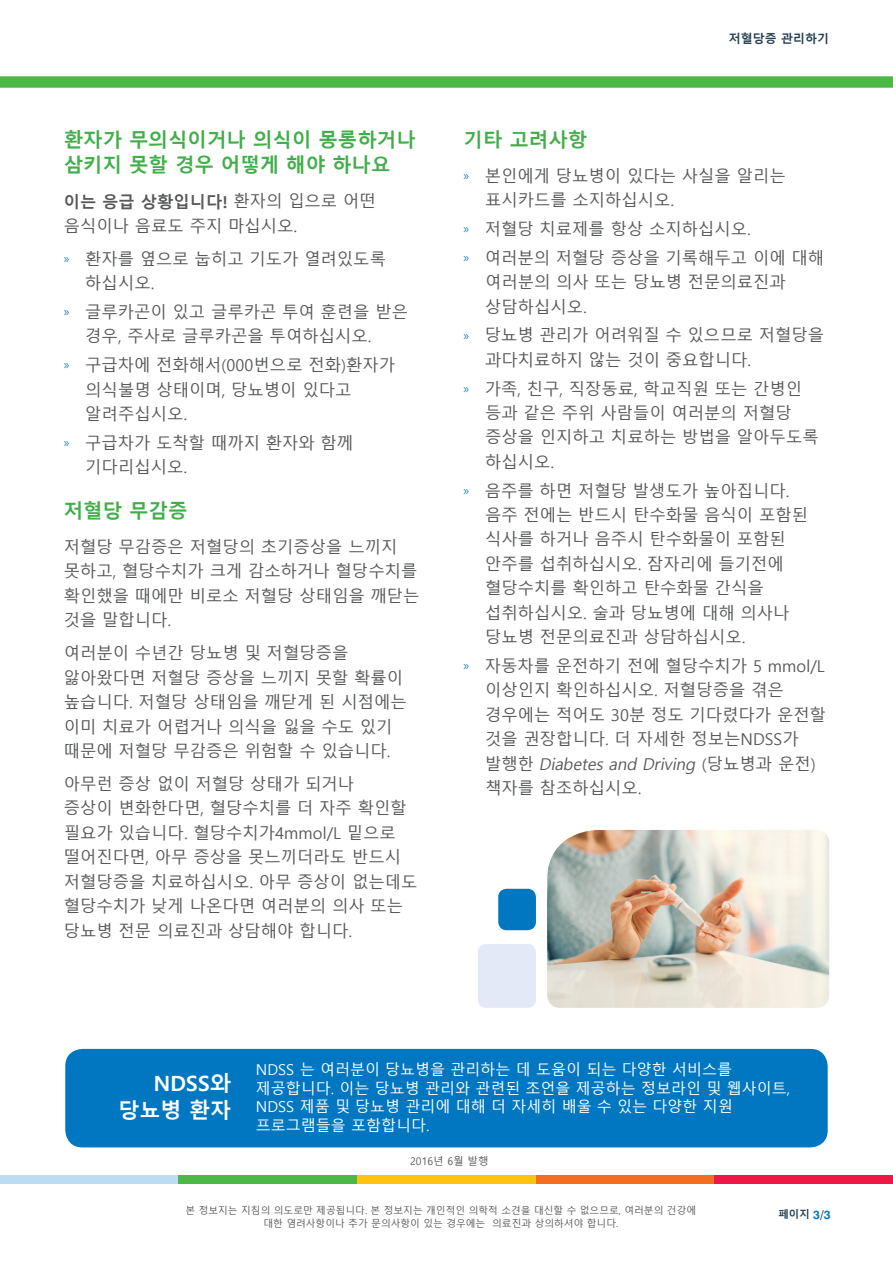
<style>
.page{position:relative;width:893px;height:1263px;background:#fff}
.page>*{position:absolute;margin:0;border:0;box-sizing:border-box;transform-origin:0 0}
.t1{font:700 21px/27px "Malgun Gothic";color:#fff;text-align:right}
.t2{font:700 19.5px/25.5px "Malgun Gothic";color:#40ae49}
.t3{font:16.35px/24.5px "Malgun Gothic";color:#57585a}
.t4{font:15px/18.8px "Malgun Gothic";color:#fff}
.t5{font:700 12px "Malgun Gothic";color:#233d50}
.t6{font:10.5px "Malgun Gothic";color:#57585a}
.t7{font:700 10.5px "Malgun Gothic";color:#233d50}
.t8{font:9.75px/12.8px "Malgun Gothic";color:#57585a;text-align:center}
.s1{font-weight:700}
.s2{font-family:"Myriad Pro";font-size:13.5px;color:#2287c8}
.s3{font-style:italic}
.s4{font-family:"Swiss 721 BT";font-size:12px;color:#0077c0}
.s5{font-family:"Swiss 721 BT";font-size:12px}
</style>
<div class="page">
<div style="left:357px;top:1176px;width:179px;height:8px;background:#fec210"></div>
<div style="left:0;top:1176px;width:179px;height:8px;background:#bcdcf3"></div>
<div style="left:179px;top:1176px;width:178px;height:8px;background:#4cb848"></div>
<div style="left:536px;top:1176px;width:178px;height:8px;background:#f36e21"></div>
<div style="left:714px;top:1176px;width:179px;height:8px;background:#ed1845"></div>
<div style="left:65px;top:1048px;width:763px;height:100px;background:#0077c0;border-radius:18px"></div>
<div style="left:64px;top:1047px;width:765px;height:102px;border:2px solid #fff;border-radius:18px"></div>
<div style="left:0;top:77px;width:893px;height:10px;background:#4cb848"></div>
<img style="left:547px;top:830px;width:282px;height:178px">
<div style="left:498px;top:889px;width:38px;height:41px;background:#0077c0;border-radius:9px"></div>
<div style="left:478px;top:944px;width:58px;height:64px;background:#e1eaf6;border-radius:9px"></div>
<p class="t2" style="left:64px;top:127px;width:354px">환자가 무의식이거나 의식이 몽롱하거나 삼키지 못할 경우 어떻게 해야 하나요</p>
<p class="t3" style="left:64px;top:190px;width:313px"><span class="s1">이는 응급 상황입니다!</span> 환자의 입으로 어떤 음식이나 음료도 주지 마십시오.</p>
<p class="t3" style="left:85px;top:247px;width:302px;text-indent:-22px"><span class="s2">»</span> 환자를 옆으로 눕히고 기도가 열려있도록 하십시오.</p>
<p class="t3" style="left:85px;top:300px;width:324px;text-indent:-22px"><span class="s2">»</span> 글루카곤이 있고 글루카곤 투여 훈련을 받은 경우, 주사로 글루카곤을 투여하십시오.</p>
<p class="t3" style="left:85px;top:353px;width:311px;text-indent:-22px"><span class="s2">»</span> 구급차에 전화해서(000번으로 전화)환자가 의식불명 상태이며, 당뇨병이 있다고 알려주십시오.</p>
<p class="t3" style="left:85px;top:431px;width:269px;text-indent:-22px"><span class="s2">»</span> 구급차가 도착할 때까지 환자와 함께 기다리십시오.</p>
<p class="t2" style="left:64px;top:498px;width:125px">저혈당 무감증</p>
<p class="t3" style="left:64px;top:535px;width:357px">저혈당 무감증은 저혈당의 초기증상을 느끼지 못하고, 혈당수치가 크게 감소하거나 혈당수치를 확인했을 때에만 비로소 저혈당 상태임을 깨닫는 것을 말합니다.</p>
<p class="t3" style="left:64px;top:641px;width:344px">여러분이 수년간 당뇨병 및 저혈당증을 앓아왔다면 저혈당 증상을 느끼지 못할 확률이 높습니다. 저혈당 상태임을 깨닫게 된 시점에는 이미 치료가 어렵거나 의식을 잃을 수도 있기 때문에 저혈당 무감증은 위험할 수 있습니다.</p>
<p class="t3" style="left:64px;top:772px;width:355px">아무런 증상 없이 저혈당 상태가 되거나<br>증상이 변화한다면, 혈당수치를 더 자주 확인할 필요가 있습니다. 혈당수치가4mmol/L 밑으로 떨어진다면, 아무 증상을 못느끼더라도 반드시 저혈당증을 치료하십시오. 아무 증상이 없는데도 혈당수치가 낮게 나온다면 여러분의 의사 또는 당뇨병 전문 의료진과 상담해야 합니다.</p>
<p class="t5" style="left:729px;top:31px;width:102px">저혈당증 관리하기</p>
<p class="t2" style="left:463px;top:127px;width:125px">기타 고려사항</p>
<p class="t3" style="left:485px;top:164px;width:302px;text-indent:-22px"><span class="s2">»</span> 본인에게 당뇨병이 있다는 사실을 알리는 표시카드를 소지하십시오.</p>
<p class="t3" style="left:463px;top:215px;width:362px;line-height:28.7px"><span class="s2">»</span> 저혈당 치료제를 항상 소지하십시오.<br><span class="s2">»</span> 여러분의 저혈당 증상을 기록해두고 이에 대해</p>
<p class="t3" style="left:485px;top:270px;width:302px">여러분의 의사 또는 당뇨병 전문의료진과 상담하십시오.</p>
<p class="t3" style="left:485px;top:323px;width:341px;text-indent:-22px"><span class="s2">»</span> 당뇨병 관리가 어려워질 수 있으므로 저혈당을 과다치료하지 않는 것이 중요합니다.</p>
<p class="t3" style="left:485px;top:377px;width:335px;text-indent:-22px"><span class="s2">»</span> 가족, 친구, 직장동료, 학교직원 또는 간병인 등과 같은 주위 사람들이 여러분의 저혈당 증상을 인지하고 치료하는 방법을 알아두도록 하십시오.</p>
<p class="t3" style="left:485px;top:479px;width:325px;text-indent:-22px"><span class="s2">»</span> 음주를 하면 저혈당 발생도가 높아집니다. 음주 전에는 반드시 탄수화물 음식이 포함된 식사를 하거나 음주시 탄수화물이 포함된 안주를 섭취하십시오. 잠자리에 들기전에 혈당수치를 확인하고 탄수화물 간식을 섭취하십시오. 술과 당뇨병에 대해 의사나 당뇨병 전문의료진과 상담하십시오.</p>
<p class="t3" style="left:485px;top:654px;width:343px;text-indent:-22px"><span class="s2">»</span> 자동차를 운전하기 전에 혈당수치가 5 mmol/L 이상인지 확인하십시오. 저혈당증을 겪은 경우에는 적어도 30분 정도 기다렸다가 운전할 것을 권장합니다. 더 자세한 정보는NDSS가<br>발 행 한 <span class="s3">Diabetes and Driving</span> ( 당 뇨 병 과 운 전 ) 책자를 참조하십시오.</p>
<p class="t1" style="left:119px;top:1070px;width:114px">NDSS와 당뇨병 환자</p>
<p class="t4" style="left:256px;top:1060px;width:536px">NDSS 는 여러분이 당뇨병을 관리하는 데 도움이 되는 다양한 서비스를 제공합니다. 이는 당뇨병 관리와 관련된 조언을 제공하는 정보라인 및 웹사이트,<br>NDSS 제품 및 당뇨병 관리에 대해 더 자세히 배울 수 있는 다양한 지원 프로그램들을 포함합니다.</p>
<p class="t6" style="left:410px;top:1155px;width:80px">2016년 6월 발행</p>
<p class="t8" style="left:186px;top:1204px;width:512px">본 정보지는 지침의 의도로만 제공됩니다. 본 정보지는 개인적인 의학적 소견을 대신할 수 없으므로, 여러분의 건강에 대한 염려사항이나 추가 문의사항이 있는 경우에는 의료진과 상의하셔야 합니다.</p>
<p class="t7" style="left:778px;top:1208px;width:54px">페이지 <span class="s4">3</span><span class="s5">/</span><span class="s4">3</span></p>
</div>
